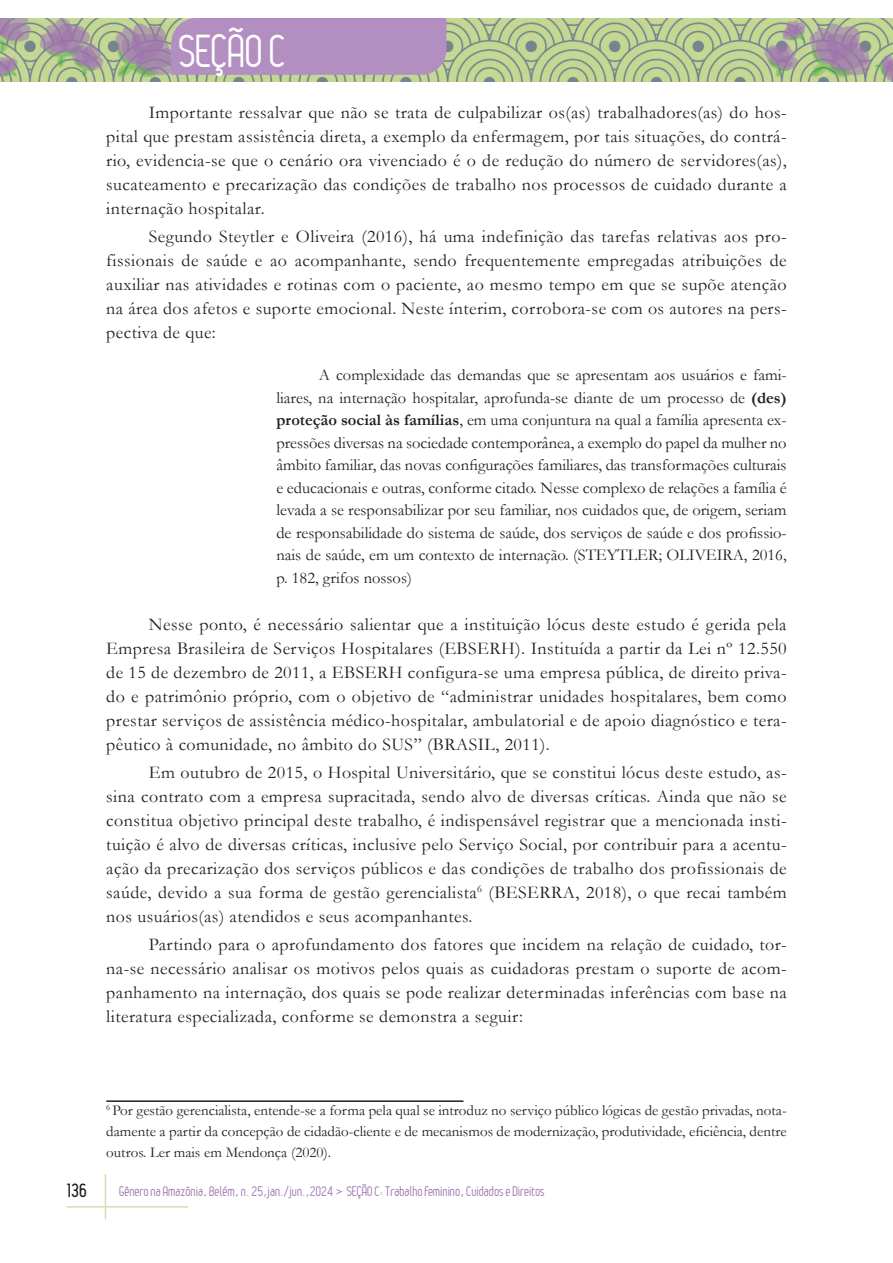
<style>
.page{position:relative;width:893px;height:1263px;background:#fff}
.page>*{position:absolute;margin:0;border:0;box-sizing:border-box;transform-origin:0 0}
.t1{font:45px "Leger";letter-spacing:-.01em;color:#fff}
.Texto{font:18px/24px "Garamond";letter-spacing:.025em;color:#231f20;text-align:justify}
.t2{font:700 18px "Leger";color:#231f20}
.Citação{font:16.5px/22.5px "Garamond";color:#231f20;text-align:justify}
.Nota_rodapé{font:15px/21px "Garamond";color:#231f20;text-align:justify}
.t3{font:13.5px "Leger";color:#9f73af}
.s1{font-weight:700}
</style>
<div class="page">
<hr style="left:105px;top:1174px;width:1px;height:45px;background:#d2e0ac">
<hr style="left:67px;top:1206px;width:121px;height:1px;background:#d2e0ac">
<img style="left:0;top:18px;width:893px;height:64px">
<div style="left:171px;top:18px;width:275px;height:57px;background:#b28fc0"></div>
<hr style="left:106px;top:1100px;width:357px;height:2px;background:#231f20">
<h1 class="t1" style="left:179px;top:26px;width:109px">SEÇÃO C</h1>
<p class="Texto" style="left:106px;top:100px;width:682px;text-indent:43px">Importante ressalvar que não se trata de culpabilizar os(as) trabalhadores(as) do hos&shy;pital que prestam assistência direta, a exemplo da enfermagem, por tais situações, do contrá&shy;rio, evidencia-se que o cenário ora vivenciado é o de redução do número de servidores(as), sucateamento e precarização das condições de trabalho nos processos de cuidado durante a internação hospitalar.</p>
<p class="Texto" style="left:106px;top:224px;width:682px;text-indent:43px">Segundo Steytler e Oliveira (2016), há uma indefinição das tarefas relativas aos pro&shy;fissionais de saúde e ao acompanhante, sendo frequentemente empregadas atribuições de auxiliar nas atividades e rotinas com o paciente, ao mesmo tempo em que se supõe atenção na área dos afetos e suporte emocional. Neste ínterim, corrobora-se com os autores na pers&shy;pectiva de que:</p>
<p class="Citação" style="left:276px;top:363px;width:512px;text-indent:43px">A complexidade das demandas que se apresentam aos usuários e fami&shy;liares, na internação hospitalar, aprofunda-se diante de um processo de <span class="s1">(des) proteção social às famílias</span>, em uma conjuntura na qual a família apresenta ex&shy;pressões diversas na sociedade contemporânea, a exemplo do papel da mulher no âmbito familiar, das novas configurações familiares, das transformações culturais e educacionais e outras, conforme citado. Nesse complexo de relações a família é levada a se responsabilizar por seu familiar, nos cuidados que, de origem, seriam de responsabilidade do sistema de saúde, dos serviços de saúde e dos profissio&shy;nais de saúde, em um contexto de internação. (STEYTLER; OLIVEIRA, 2016, p. 182, grifos nossos)</p>
<p class="Texto" style="left:106px;top:612px;width:682px;text-indent:43px">Nesse ponto, é necessário salientar que a instituição lócus deste estudo é gerida pela Empresa Brasileira de Serviços Hospitalares (EBSERH). Instituída a partir da Lei nº 12.550 de 15 de dezembro de 2011, a EBSERH configura-se uma empresa pública, de direito priva&shy;do e patrimônio próprio, com o objetivo de “administrar unidades hospitalares, bem como prestar serviços de assistência médico-hospitalar, ambulatorial e de apoio diagnóstico e tera&shy;pêutico à comunidade, no âmbito do SUS” (BRASIL, 2011).</p>
<p class="Texto" style="left:106px;top:760px;width:682px;text-indent:43px">Em outubro de 2015, o Hospital Universitário, que se constitui lócus deste estudo, as&shy;sina contrato com a empresa supracitada, sendo alvo de diversas críticas. Ainda que não se constitua objetivo principal deste trabalho, é indispensável registrar que a mencionada insti&shy;tuição é alvo de diversas críticas, inclusive pelo Serviço Social, por contribuir para a acentu&shy;ação da precarização dos serviços públicos e das condições de trabalho dos profissionais de saúde, devido a sua forma de gestão gerencialista<sup>6</sup> (BESERRA, 2018), o que recai também nos usuários(as) atendidos e seus acompanhantes.</p>
<p class="Texto" style="left:106px;top:932px;width:682px;text-indent:43px">Partindo para o aprofundamento dos fatores que incidem na relação de cuidado, tor&shy;na-se necessário analisar os motivos pelos quais as cuidadoras prestam o suporte de acom&shy;panhamento na internação, dos quais se pode realizar determinadas inferências com base na literatura especializada, conforme se demonstra a seguir:</p>
<p class="Nota_rodapé" style="left:106px;top:1099px;width:682px"><sup>6</sup> Por gestão gerencialista, entende-se a forma pela qual se introduz no serviço público lógicas de gestão privadas, nota&shy;damente a partir da concepção de cidadão-cliente e de mecanismos de modernização, produtividade, eficiência, dentre outros. Ler mais em Mendonça (2020).</p>
<p class="t2" style="left:67px;top:1180px;width:21px">136</p>
<p class="t3" style="left:119px;top:1183px;width:427px">Gênero na Amazônia, Belém, n. 25,jan./jun.,2024 &gt; SEÇÃO C: Trabalho feminino, Cuidados e Direitos</p>
</div>
